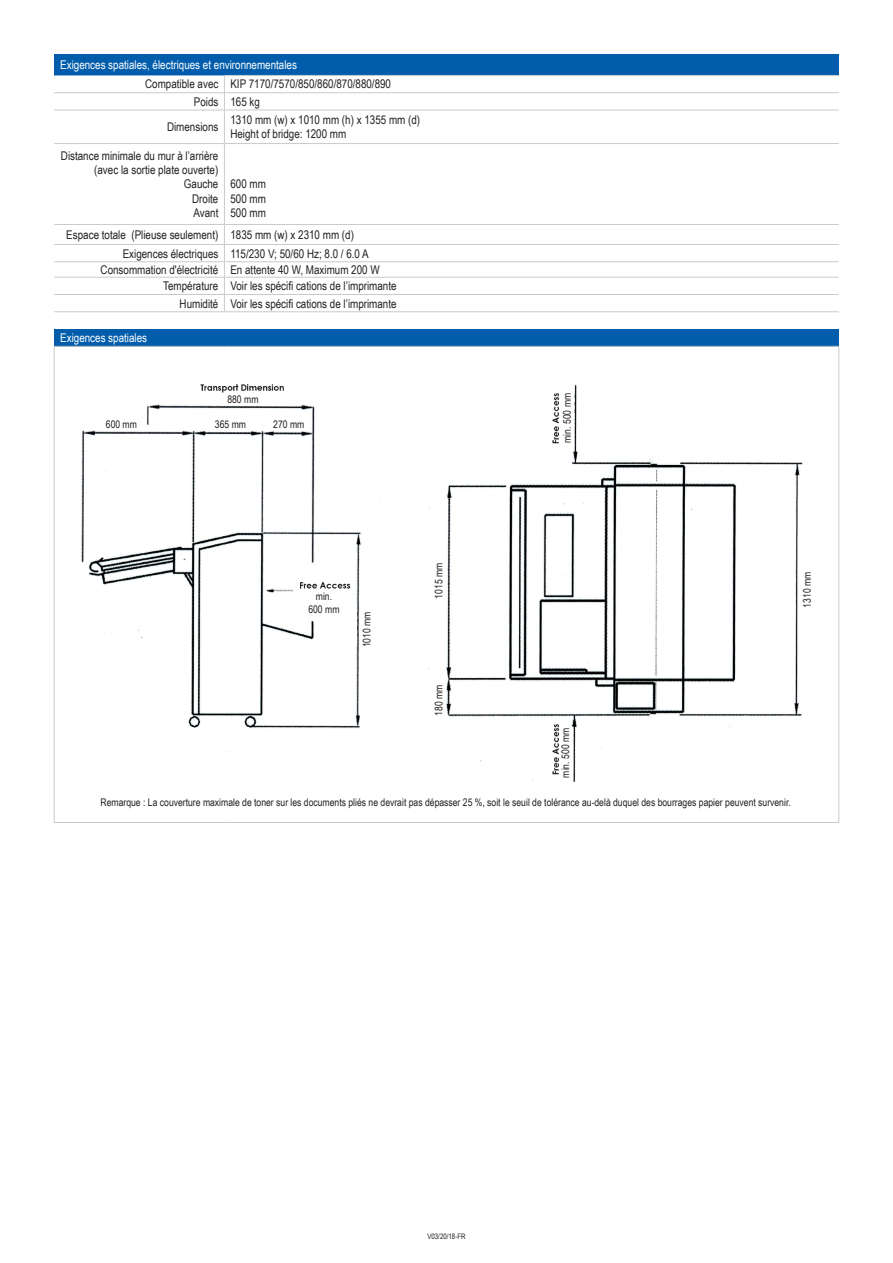
<style>
.page{position:relative;width:893px;height:1263px;background:#fff}
.page>*{position:absolute;margin:0;border:0;box-sizing:border-box;transform-origin:0 0}
.specs{font:12px "Arial Narrow";color:#231f20}
.Arial_Specs{font:12px/14.4px "Arial Narrow";color:#231f20}
.specs-2{font:12px "Arial Narrow";color:#fff}
.t1{font:10.5px/12.6px "Arial Narrow";color:#231f20;text-align:center}
.t2{font:7.5px "Arial Narrow";color:#231f20}
</style>
<div class="page">
<div style="left:54px;top:54px;width:785px;height:21px;background:#015dab"></div>
<svg style="left:54px;top:75px;width:785px;height:238px"></svg>
<div style="left:54px;top:329px;width:785px;height:17px;background:#015dab"></div>
<hr style="left:224px;top:75px;width:615px;height:1px;background:#c9cacc">
<hr style="left:224px;top:294px;width:615px;height:1px;background:#c9cacc">
<hr style="left:224px;top:311px;width:615px;height:1px;background:#c9cacc">
<hr style="left:224px;top:92px;width:615px;height:1px;background:#c9cacc">
<hr style="left:224px;top:110px;width:615px;height:1px;background:#c9cacc">
<hr style="left:224px;top:143px;width:615px;height:1px;background:#c9cacc">
<hr style="left:224px;top:144px;width:1px;height:80px;background:#c9cacc">
<hr style="left:54px;top:224px;width:170px;height:1px;background:#c9cacc">
<hr style="left:224px;top:224px;width:615px;height:1px;background:#c9cacc">
<hr style="left:224px;top:244px;width:615px;height:1px;background:#c9cacc">
<hr style="left:224px;top:261px;width:615px;height:1px;background:#c9cacc">
<hr style="left:224px;top:277px;width:615px;height:1px;background:#c9cacc">
<hr style="left:54px;top:346px;width:170px;height:1px;background:#c9cacc">
<hr style="left:54px;top:346px;width:1px;height:476px;background:#c9cacc">
<hr style="left:224px;top:346px;width:615px;height:1px;background:#c9cacc">
<hr style="left:838px;top:346px;width:1px;height:476px;background:#c9cacc">
<hr style="left:54px;top:822px;width:170px;height:1px;background:#c9cacc">
<hr style="left:224px;top:822px;width:615px;height:1px;background:#c9cacc">
<hr style="left:54px;top:92px;width:170px;height:1px;background:#c9cacc">
<svg style="left:224px;top:76px;width:1px;height:34px"></svg>
<hr style="left:54px;top:110px;width:170px;height:1px;background:#c9cacc">
<hr style="left:224px;top:110px;width:1px;height:33px;background:#c9cacc">
<hr style="left:54px;top:143px;width:170px;height:1px;background:#c9cacc">
<hr style="left:54px;top:244px;width:170px;height:1px;background:#c9cacc">
<hr style="left:54px;top:261px;width:170px;height:1px;background:#c9cacc">
<hr style="left:54px;top:277px;width:170px;height:1px;background:#c9cacc">
<hr style="left:54px;top:294px;width:170px;height:1px;background:#c9cacc">
<svg style="left:224px;top:225px;width:1px;height:86px"></svg>
<hr style="left:54px;top:311px;width:170px;height:1px;background:#c9cacc">
<img style="left:81px;top:384px;width:722px;height:398px">
<p class="specs-2" style="left:60px;top:56px;width:238px">Exigences spatiales, électriques et environnementales</p>
<p class="specs" style="left:145px;top:75px;width:75px">Compatible avec</p>
<p class="Arial_Specs" style="left:230px;top:77px;width:162px">KIP 7170/7570/850/860/870/880/890</p>
<p class="specs" style="left:194px;top:93px;width:26px">Poids</p>
<p class="Arial_Specs" style="left:230px;top:94px;width:31px">165 kg</p>
<p class="specs" style="left:167px;top:118px;width:53px">Dimensions</p>
<p class="Arial_Specs" style="left:230px;top:112px;width:191px">1310 mm (w) x 1010 mm (h) x 1355 mm (d)<br>Height of bridge: 1200 mm</p>
<p class="Arial_Specs" style="left:61px;top:148px;width:159px;text-align:right">Distance minimale du mur à l’arrière (avec la sortie plate ouverte)</p>
<p class="Arial_Specs" style="left:184px;top:176px;width:36px">Gauche</p>
<p class="Arial_Specs" style="left:192px;top:191px;width:28px">Droite</p>
<p class="specs" style="left:193px;top:204px;width:26px">Avant</p>
<p class="Arial_Specs" style="left:230px;top:176px;width:37px">600 mm</p>
<p class="Arial_Specs" style="left:230px;top:191px;width:37px">500 mm</p>
<p class="Arial_Specs" style="left:230px;top:205px;width:37px">500 mm</p>
<p class="specs" style="left:66px;top:226px;width:154px">Espace totale (Plieuse seulement)</p>
<p class="Arial_Specs" style="left:230px;top:227px;width:125px">1835 mm (w) x 2310 mm (d)</p>
<p class="specs" style="left:123px;top:244px;width:97px">Exigences électriques</p>
<p class="Arial_Specs" style="left:230px;top:246px;width:140px">115/230 V; 50/60 Hz; 8.0 / 6.0 A</p>
<p class="specs" style="left:101px;top:261px;width:119px">Consommation d'électricité</p>
<p class="specs" style="left:230px;top:261px;width:151px">En attente 40 W, Maximum 200 W</p>
<p class="specs" style="left:163px;top:277px;width:57px">Température</p>
<p class="specs" style="left:230px;top:277px;width:168px">Voir les spécifi cations de l’imprimante</p>
<p class="specs" style="left:180px;top:294px;width:40px">Humidité</p>
<p class="specs" style="left:230px;top:294px;width:168px">Voir les spécifi cations de l’imprimante</p>
<p class="specs-2" style="left:60px;top:329px;width:88px">Exigences spatiales</p>
<p class="t1" style="left:227px;top:393px;width:33px">880 mm</p>
<p class="t1" style="left:106px;top:417px;width:33px">600 mm</p>
<p class="t1" style="left:215px;top:417px;width:33px">365 mm</p>
<p class="t1" style="left:273px;top:417px;width:33px">270 mm</p>
<p class="t1" style="left:560px;top:443px;width:51px;rotate:-90deg">min. 500 mm</p>
<p class="t1" style="left:308px;top:590px;width:33px">min.<br>600 mm</p>
<p class="t1" style="left:360px;top:647px;width:37px;rotate:-90deg">1010 mm</p>
<p class="t1" style="left:432px;top:599px;width:37px;rotate:-90deg">1015 mm</p>
<p class="t1" style="left:801px;top:607px;width:37px;rotate:-90deg">1310 mm</p>
<p class="t1" style="left:432px;top:715px;width:33px;rotate:-90deg">180 mm</p>
<p class="t1" style="left:559px;top:778px;width:51px;rotate:-90deg">min. 500 mm</p>
<p class="t1" style="left:101px;top:795px;width:692px">Remarque : La couverture maximale de toner sur les documents pliés ne devrait pas dépasser 25 %, soit le seuil de tolérance au-delà duquel des bourrages papier peuvent survenir.</p>
<p class="t2" style="left:427px;top:1230px;width:40px">V03/20/18-FR</p>
</div>
